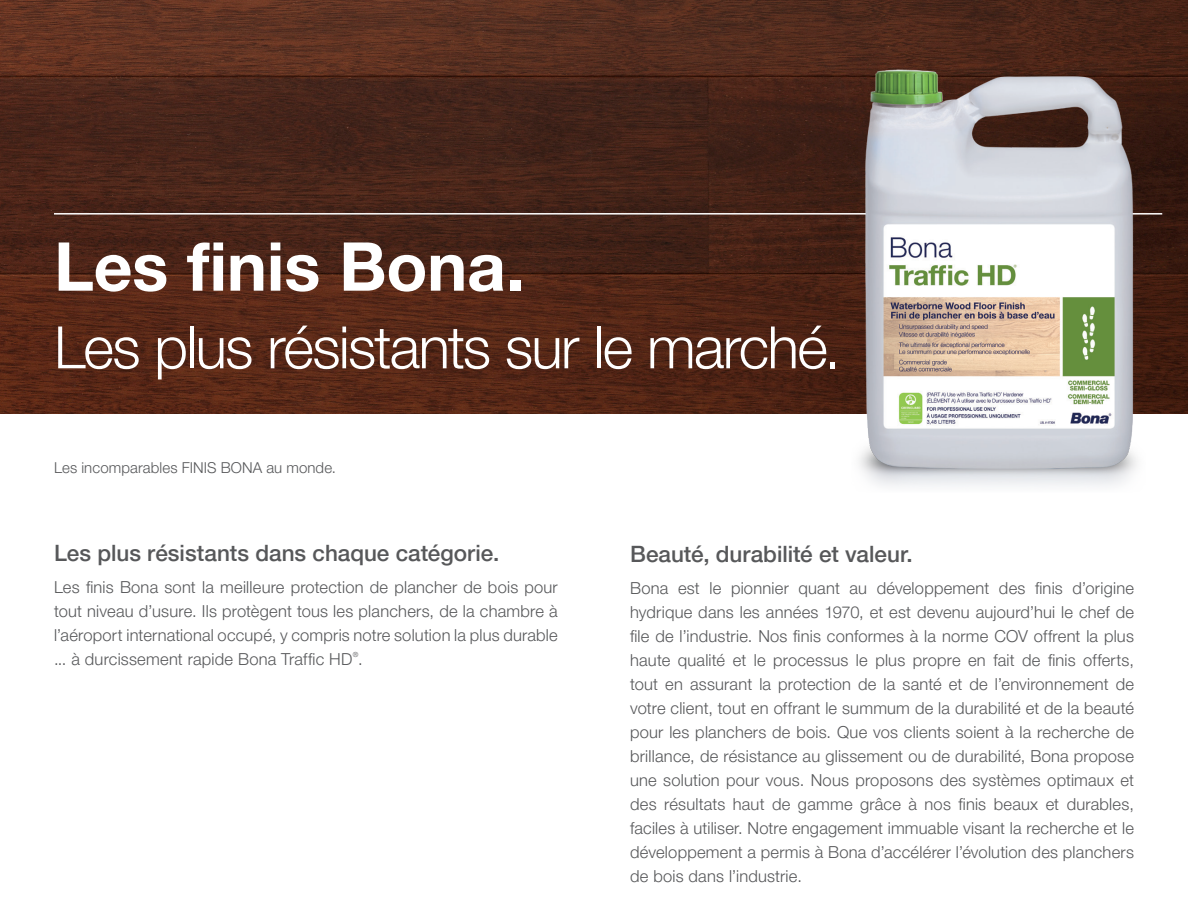
<style>
.page{position:relative;width:1188px;height:918px;background:#fff}
.page>*{position:absolute;margin:0;border:0;box-sizing:border-box;transform-origin:0 0}
.t1{font:700 67.5px "Helvetica Neue LT Pro";letter-spacing:-.005em;color:#fff}
.t2{font:300 58.5px "Helvetica Neue LT Pro";letter-spacing:-.03em;color:#fff}
.t3{font:500 22.5px "Helvetica Neue LT Pro";color:#57585a}
.t4{font:300 16.5px/24px "Helvetica Neue LT Pro";letter-spacing:.015em;color:#57585a;text-align:justify}
.t5{font:300 15px "Helvetica Neue LT Pro";letter-spacing:.005em;color:#57585a}
.t6{font:300 7.05px "Helvetica Neue LT Pro";color:#57585a}
</style>
<div class="page">
<img style="left:0;top:0;width:1188px;height:413px">
<hr style="left:54px;top:213px;width:1108px;height:2px;background:#fff">
<img style="left:837px;top:59px;width:324px;height:427px">
<p class="t1" style="left:54px;top:225px;width:472px">Les finis Bona.</p>
<p class="t2" style="left:54px;top:312px;width:789px">Les plus résistants sur le marché.</p>
<p class="t5" style="left:54px;top:458px;width:284px">Les incomparables FINIS BONA au monde.</p>
<p class="t3" style="left:54px;top:539px;width:447px">Les plus résistants dans chaque catégorie.</p>
<p class="t4" style="left:54px;top:575px;width:505px">Les finis Bona sont la meilleure protection de plancher de bois pour tout niveau d’usure. Ils protègent tous les planchers, de la chambre à l’aéroport international occupé, y compris notre solution la plus durable ... à durcissement rapide Bona Traffic HD .</p>
<p class="t6" style="left:353px;top:650px;width:7px">®</p>
<p class="t3" style="left:630px;top:540px;width:284px">Beauté, durabilité et valeur.</p>
<p class="t4" style="left:630px;top:576px;width:505px">Bona est le pionnier quant au développement des finis d’origine hydrique dans les années 1970, et est devenu aujourd’hui le chef de file de l’industrie. Nos finis conformes à la norme COV offrent la plus haute qualité et le processus le plus propre en fait de finis offerts, tout en assurant la protection de la santé et de l’environnement de votre client, tout en offrant le summum de la durabilité et de la beauté pour les planchers de bois. Que vos clients soient à la recherche de brillance, de résistance au glissement ou de durabilité, Bona propose une solution pour vous. Nous proposons des systèmes optimaux et des résultats haut de gamme grâce à nos finis beaux et durables, faciles à utiliser. Notre engagement immuable visant la recherche et le développement a permis à Bona d’accélérer l’évolution des planchers de bois dans l’industrie.</p>
</div>
